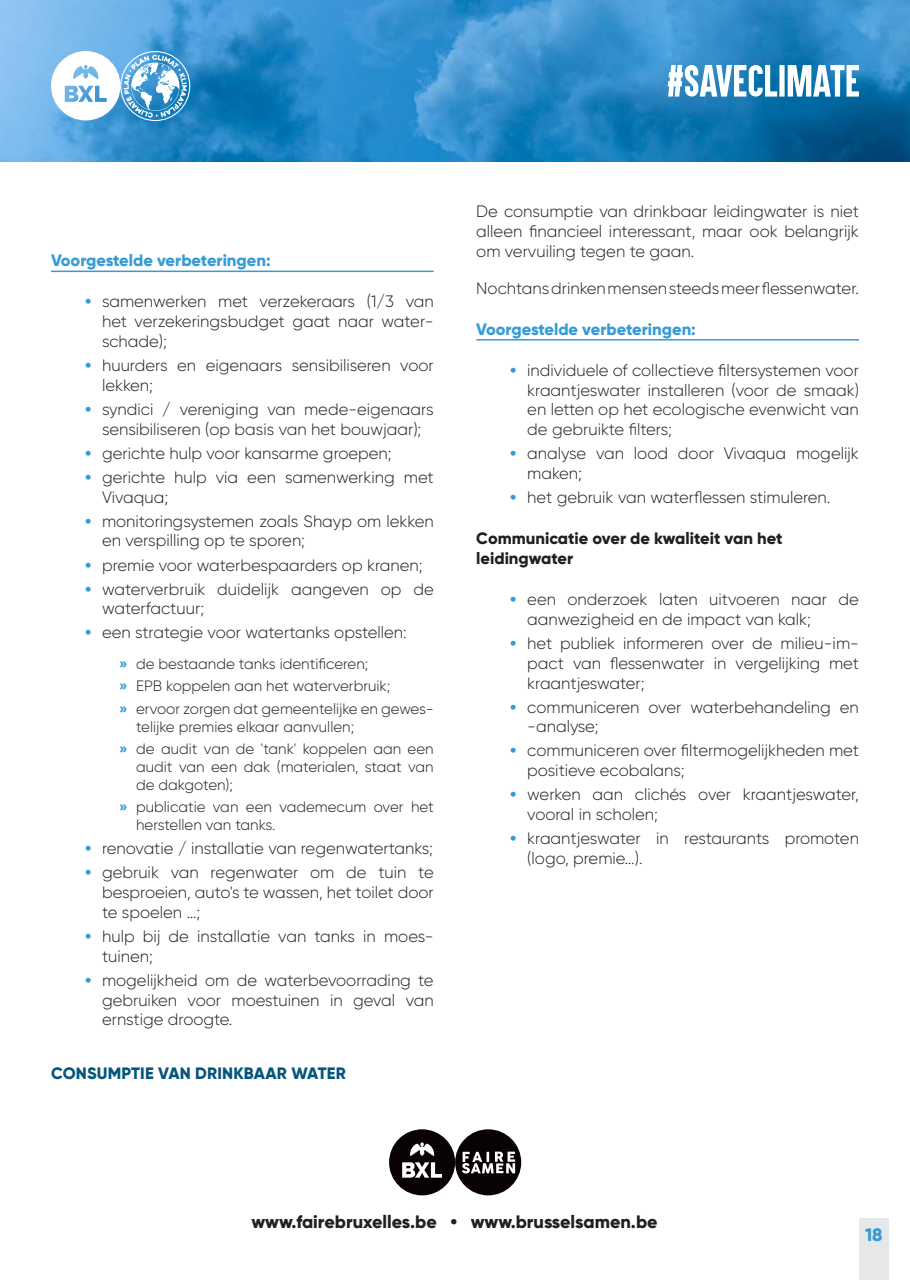
<style>
.page{position:relative;width:910px;height:1280px;background:#fff}
.page>*{position:absolute;margin:0;border:0;box-sizing:border-box;transform-origin:0 0}
.t1{font:800 18px "Gilroy";color:#231f20}
.t2{font:800 18px "Gilroy";color:#359bd6}
.Texte{font:300 16.5px/19.8px "Gilroy";color:#231f20}
.Sous-titres_2{font:800 16.5px "Gilroy";color:#359bd6}
.Texte-2{font:800 16.5px/19.8px "Gilroy";color:#231f20}
.Sous-titres_1{font:800 16.5px "Gilroy";letter-spacing:.01em;color:#05567c}
.t3{font:300 15px/18px "Gilroy";color:#231f20}
.s1{font-weight:800;color:#359bd6}
</style>
<div class="page">
<img style="left:0;top:0;width:910px;height:162px">
<svg style="left:668px;top:65px;width:191px;height:32px"></svg>
<svg style="left:51px;top:51px;width:139px;height:70px"></svg>
<svg style="left:389px;top:1129px;width:132px;height:66px"></svg>
<div style="left:859px;top:1218px;width:30px;height:62px;background:#e6e7e9"></div>
<hr style="left:51px;top:271px;width:383px;height:1px;background:#359bd6">
<hr style="left:476px;top:339px;width:383px;height:2px;background:#359bd6">
<p class="Sous-titres_2" style="left:51px;top:250px;width:221px">Voorgestelde verbeteringen:</p>
<p class="Texte" style="left:102px;top:292px;width:333px;text-align:justify;text-indent:-17px"><span class="s1">•</span> samenwerken met verzekeraars (1/3 van het verzekeringsbudget gaat naar water&shy;schade);</p>
<p class="Texte" style="left:102px;top:355px;width:333px;text-indent:-17px"><span class="s1">•</span> huurders en eigenaars sensibiliseren voor lekken;</p>
<p class="Texte" style="left:85px;top:399px;width:350px;text-align:center"><span class="s1">•</span> syndici / vereniging van mede-eigenaars sensibiliseren (op basis van het bouwjaar);</p>
<p class="Texte" style="left:85px;top:443px;width:308px"><span class="s1">•</span> gerichte hulp voor kansarme groepen;</p>
<p class="Texte" style="left:102px;top:467px;width:333px;text-indent:-17px"><span class="s1">•</span> gerichte hulp via een samenwerking met<br>Vivaqua;</p>
<p class="Texte" style="left:102px;top:511px;width:333px;text-indent:-17px"><span class="s1">•</span> monitoringsystemen zoals Shayp om lekken en verspilling op te sporen;</p>
<p class="Texte" style="left:85px;top:555px;width:339px"><span class="s1">•</span> premie voor waterbespaarders op kranen;</p>
<p class="Texte" style="left:102px;top:579px;width:333px;text-indent:-17px"><span class="s1">•</span> waterverbruik duidelijk aangeven op de waterfactuur;</p>
<p class="Texte" style="left:85px;top:623px;width:323px"><span class="s1">•</span> een strategie voor watertanks opstellen:</p>
<p class="t3" style="left:119px;top:655px;width:251px"><span class="s1">»</span> de bestaande tanks identificeren;</p>
<p class="t3" style="left:119px;top:677px;width:273px"><span class="s1">»</span> EPB koppelen aan het waterverbruik;</p>
<p class="t3" style="left:136px;top:699px;width:299px;text-indent:-17px"><span class="s1">»</span> ervoor zorgen dat gemeentelijke en gewes&shy;telijke premies elkaar aanvullen;</p>
<p class="t3" style="left:136px;top:739px;width:299px;text-align:justify;text-indent:-17px"><span class="s1">»</span> de audit van de 'tank' koppelen aan een audit van een dak (materialen, staat van de dakgoten);</p>
<p class="t3" style="left:136px;top:798px;width:299px;text-indent:-17px"><span class="s1">»</span> publicatie van een vademecum over het herstellen van tanks.</p>
<p class="Texte" style="left:85px;top:838px;width:349px"><span class="s1">•</span> renovatie / installatie van regenwatertanks;</p>
<p class="Texte" style="left:102px;top:862px;width:333px;text-align:justify;text-indent:-17px"><span class="s1">•</span> gebruik van regenwater om de tuin te besproeien, auto's te wassen, het toilet door te spoelen …;</p>
<p class="Texte" style="left:102px;top:926px;width:333px;text-indent:-17px"><span class="s1">•</span> hulp bij de installatie van tanks in moes&shy;tuinen;</p>
<p class="Texte" style="left:102px;top:970px;width:333px;text-align:justify;text-indent:-17px"><span class="s1">•</span> mogelijkheid om de waterbevoorrading te gebruiken voor moestuinen in geval van ernstige droogte.</p>
<p class="Sous-titres_1" style="left:51px;top:1063px;width:296px">CONSUMPTIE VAN DRINKBAAR WATER</p>
<p class="Texte" style="left:476px;top:201px;width:384px;text-align:justify">De consumptie van drinkbaar leidingwater is niet alleen financieel interessant, maar ook belangrijk om vervuiling tegen te gaan.</p>
<p class="Texte" style="left:476px;top:278px;width:382px">Nochtans drinken mensen steeds meer flessenwater.</p>
<p class="Sous-titres_2" style="left:476px;top:319px;width:221px">Voorgestelde verbeteringen:</p>
<p class="Texte" style="left:527px;top:360px;width:333px;text-align:justify;text-indent:-17px"><span class="s1">•</span> individuele of collectieve filtersystemen voor kraantjeswater installeren (voor de smaak) en letten op het ecologische evenwicht van de gebruikte filters;</p>
<p class="Texte" style="left:527px;top:443px;width:333px;text-indent:-17px"><span class="s1">•</span> analyse van lood door Vivaqua mogelijk maken;</p>
<p class="Texte" style="left:510px;top:487px;width:320px"><span class="s1">•</span> het gebruik van waterflessen stimuleren.</p>
<p class="Texte-2" style="left:476px;top:528px;width:308px">Communicatie over de kwaliteit van het leidingwater</p>
<p class="Texte" style="left:527px;top:589px;width:333px;text-indent:-17px"><span class="s1">•</span> een onderzoek laten uitvoeren naar de aanwezigheid en de impact van kalk;</p>
<p class="Texte" style="left:527px;top:633px;width:333px;text-align:justify;text-indent:-17px"><span class="s1">•</span> het publiek informeren over de milieu-im&shy;pact van flessenwater in vergelijking met kraantjeswater;</p>
<p class="Texte" style="left:527px;top:697px;width:333px;text-indent:-17px"><span class="s1">•</span> communiceren over waterbehandeling en -analyse;</p>
<p class="Texte" style="left:527px;top:741px;width:333px;text-indent:-17px"><span class="s1">•</span> communiceren over filtermogelijkheden met positieve ecobalans;</p>
<p class="Texte" style="left:527px;top:784px;width:333px;text-indent:-17px"><span class="s1">•</span> werken aan clichés over kraantjeswater, vooral in scholen;</p>
<p class="Texte" style="left:527px;top:828px;width:333px;text-indent:-17px"><span class="s1">•</span> kraantjeswater in restaurants promoten (logo, premie…).</p>
<p class="t1" style="left:251px;top:1210px;width:408px">www.fairebruxelles.be • www.brusselsamen.be</p>
<p class="t2" style="left:865px;top:1223px;width:19px">18</p>
</div>
